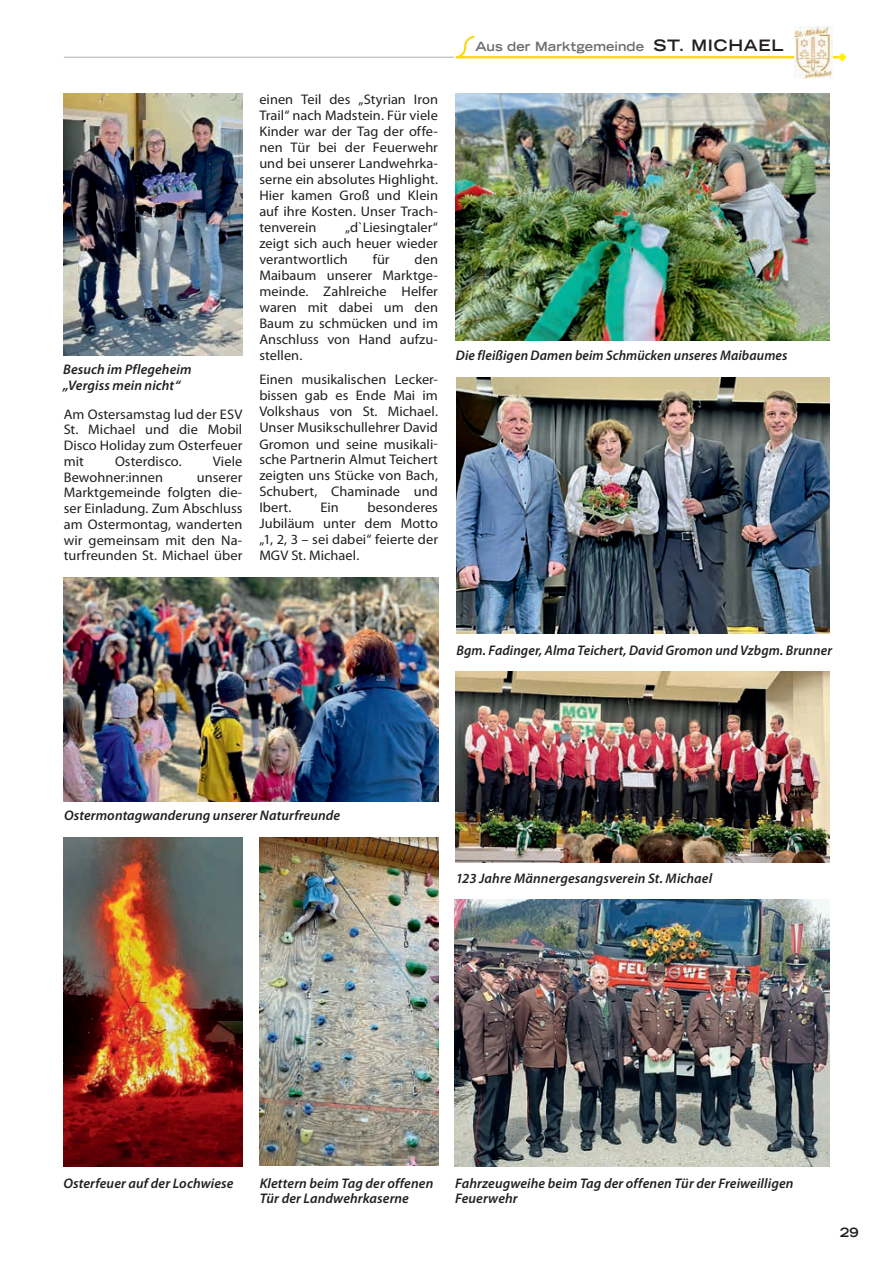
<style>
.page{position:relative;width:893px;height:1263px;background:#fff}
.page>*{position:absolute;margin:0;border:0;box-sizing:border-box;transform-origin:0 0}
.t1{font:13.95px/16px "Myriad Pro";letter-spacing:.005em;color:#231f20;text-align:justify}
.t2{font:italic 600 13.95px/15.8px "Myriad Pro";letter-spacing:.01em;color:#231f20}
.t3{font:700 expanded 12.75px "Trade Gothic LT";letter-spacing:.005em;color:#6c6d70}
.t4{font:700 expanded 12.75px "Trade Gothic LT";color:#231f20}
.s1{font-size:15.75px;color:#231f20}
</style>
<div class="page">
<hr style="left:64px;top:57px;width:390px;height:1px;background:#bcbdc0">
<hr style="left:456px;top:56px;width:384px;height:2px;background:#fed702">
<svg style="left:838px;top:53px;width:9px;height:9px"></svg>
<svg style="left:455px;top:35px;width:21px;height:24px"></svg>
<img style="left:794px;top:27px;width:38px;height:51px">
<img style="left:63px;top:94px;width:179px;height:261px">
<img style="left:64px;top:577px;width:375px;height:225px">
<img style="left:63px;top:838px;width:179px;height:328px">
<img style="left:455px;top:900px;width:374px;height:266px">
<img style="left:259px;top:837px;width:180px;height:329px">
<img style="left:456px;top:94px;width:373px;height:246px">
<img style="left:456px;top:672px;width:374px;height:190px">
<img style="left:456px;top:377px;width:374px;height:256px">
<p class="t2" style="left:63px;top:362px;width:130px">Besuch im Pflegeheim „Vergiss mein nicht“</p>
<p class="t1" style="left:64px;top:406px;width:180px">Am Ostersamstag lud der ESV St. Michael und die Mobil Disco Holiday zum Osterfeuer mit</p>
<p class="t1" style="left:115px;top:453px;width:68px">Osterdisco.</p>
<p class="t1" style="left:213px;top:453px;width:31px">Viele</p>
<p class="t1" style="left:64px;top:469px;width:101px">Bewohner:innen</p>
<p class="t1" style="left:64px;top:469px;width:180px;text-indent:133px">unserer Marktgemeinde folgten die&shy;ser Einladung. Zum Abschluss am Ostermontag, wanderten wir gemeinsam mit den Na&shy;turfreunden St. Michael über</p>
<p class="t1" style="left:259px;top:92px;width:180px">einen Teil des „Styrian Iron Trail“ nach Madstein. Für viele Kinder war der Tag der offe&shy;nen Tür bei der Feuerwehr und bei unserer Landwehrka&shy;serne ein absolutes Highlight.<br>Hier kamen Groß und Klein auf ihre Kosten. Unser Trach&shy;tenverein</p>
<p class="t1" style="left:259px;top:220px;width:180px;text-indent:86px">„d`Liesingtaler“ zeigt sich auch heuer wieder verantwortlich</p>
<p class="t1" style="left:373px;top:252px;width:18px">für</p>
<p class="t1" style="left:259px;top:252px;width:180px;text-indent:155px">den Maibaum unserer Marktge&shy;meinde. Zahlreiche Helfer waren mit dabei um den Baum zu schmücken und im Anschluss von Hand aufzu&shy;stellen.</p>
<p class="t1" style="left:259px;top:372px;width:180px">Einen musikalischen Lecker&shy;bissen gab es Ende Mai im Volkshaus von St. Michael.<br>Unser Musikschullehrer David Gromon und seine musikali&shy;sche Partnerin Almut Teichert zeigten uns Stücke von Bach, Schubert, Chaminade und Ibert.</p>
<p class="t1" style="left:259px;top:500px;width:180px;text-indent:108px">besonderes Jubiläum unter dem Motto „1, 2, 3 – sei dabei“ feierte der MGV St. Michael.</p>
<p class="t1" style="left:320px;top:500px;width:20px">Ein</p>
<p class="t3" style="left:475px;top:38px;width:310px">Aus der Marktgemeinde <span class="s1">ST. MICHAEL</span></p>
<p class="t2" style="left:456px;top:348px;width:333px">Die fleißigen Damen beim Schmücken unseres Maibaumes</p>
<p class="t2" style="left:457px;top:643px;width:377px">Bgm. Fadinger, Alma Teichert, David Gromon und Vzbgm. Brunner</p>
<p class="t2" style="left:64px;top:808px;width:278px">Ostermontagwanderung unserer Naturfreunde</p>
<p class="t2" style="left:456px;top:870px;width:258px">123 Jahre Männergesangsverein St. Michael</p>
<p class="t2" style="left:63px;top:1175px;width:171px">Osterfeuer auf der Lochwiese</p>
<p class="t2" style="left:455px;top:1175px;width:340px">Fahrzeugweihe beim Tag der offenen Tür der Freiweilligen<br>Feuerwehr</p>
<p class="t2" style="left:260px;top:1175px;width:175px">Klettern beim Tag der offenen<br>Tür der Landwehrkaserne</p>
<p class="t4" style="left:840px;top:1224px;width:20px">29</p>
</div>
